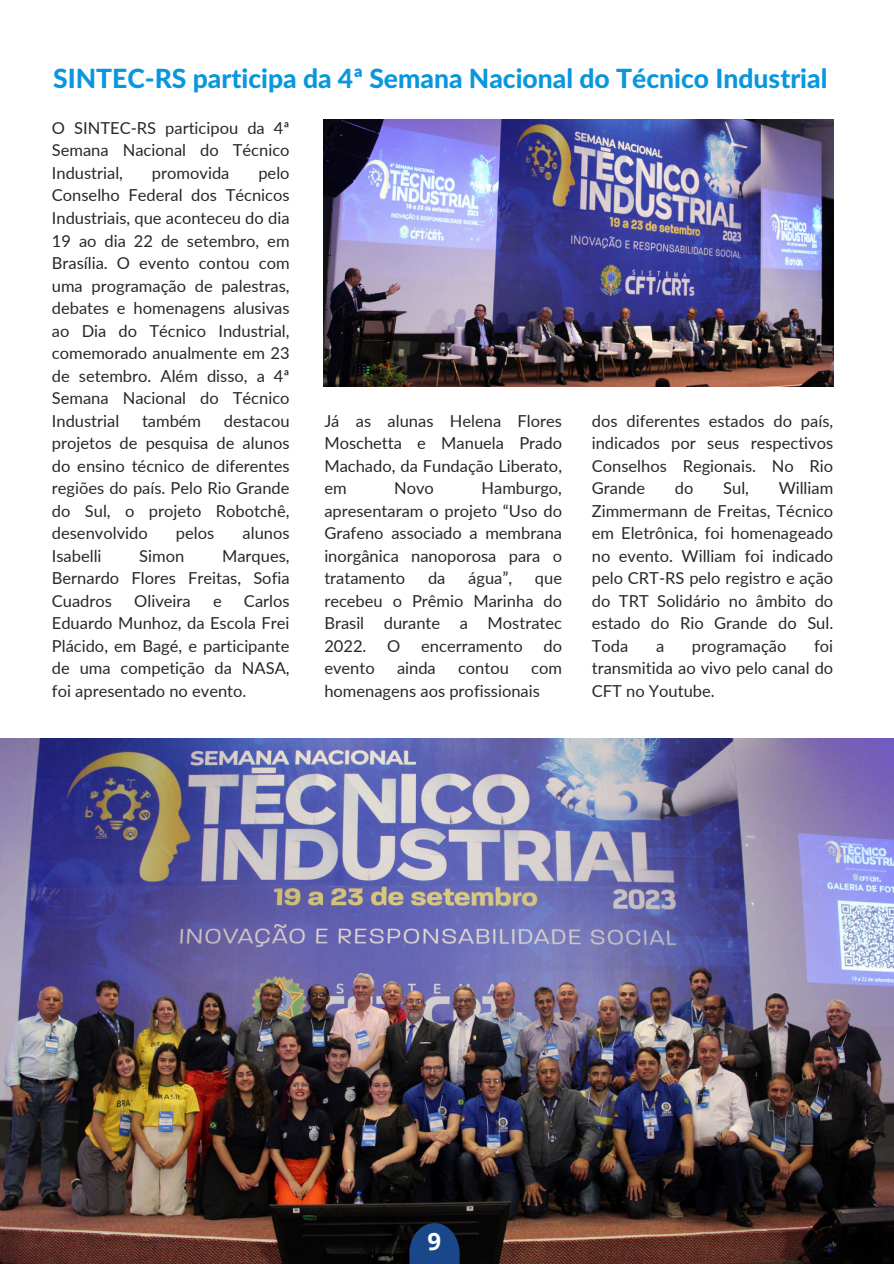
<style>
.page{position:relative;width:894px;height:1264px;background:#fff}
.page>*{position:absolute;margin:0;border:0;box-sizing:border-box;transform-origin:0 0}
.t1{font:800 26.4px "Lato Latin";color:#0897df}
.t2{font:700 24px "Open Sans";color:#fff}
.t3{font:16.5px/22.5px "Lato";color:#282828;text-align:justify}
</style>
<div class="page">
<img style="left:0;top:738px;width:893px;height:525px">
<svg style="left:409px;top:1222px;width:50px;height:41px;fill:#1a4789"></svg>
<img style="left:324px;top:120px;width:509px;height:266px">
<p class="t1" style="left:53px;top:67px;width:775px">SINTEC-RS participa da 4ª Semana Nacional do Técnico Industrial</p>
<p class="t3" style="left:52px;top:116px;width:239px">O SINTEC-RS participou da 4ª Semana Nacional do Técnico Industrial,</p>
<p class="t3" style="left:52px;top:161px;width:239px;text-indent:206px">pelo Conselho Federal dos Técnicos Industriais, que aconteceu do dia 19 ao dia 22 de setembro, em Brasília. O evento contou com uma programação de palestras, debates e homenagens alusivas ao Dia do Técnico Industrial, comemorado anualmente em 23 de setembro. Além disso, a 4ª Semana Nacional do Técnico Industrial</p>
<p class="t3" style="left:152px;top:161px;width:79px">promovida</p>
<p class="t3" style="left:52px;top:409px;width:239px;text-indent:172px">destacou projetos de pesquisa de alunos do ensino técnico de diferentes regiões do país. Pelo Rio Grande do Sul, o projeto Robotchê, desenvolvido</p>
<p class="t3" style="left:142px;top:409px;width:61px">também</p>
<p class="t3" style="left:324px;top:409px;width:239px">Já as alunas Helena Flores Moschetta e Manuela Prado Machado, da Fundação Liberato, em</p>
<p class="t3" style="left:591px;top:409px;width:243px">dos diferentes estados do país, indicados por seus respectivos Conselhos Regionais. No Rio Grande</p>
<p class="t3" style="left:324px;top:476px;width:239px;text-indent:157px">Hamburgo, apresentaram o projeto “Uso do Grafeno associado a membrana inorgânica nanoporosa para o tratamento</p>
<p class="t3" style="left:591px;top:476px;width:243px;text-indent:187px">William Zimmermann de Freitas, Técnico em Eletrônica, foi homenageado no evento. William foi indicado pelo CRT-RS pelo registro e ação do TRT Solidário no âmbito do estado do Rio Grande do Sul.<br>Toda</p>
<p class="t3" style="left:674px;top:476px;width:20px">do</p>
<p class="t3" style="left:723px;top:476px;width:27px">Sul,</p>
<p class="t3" style="left:394px;top:476px;width:41px">Novo</p>
<p class="t3" style="left:176px;top:521px;width:40px">pelos</p>
<p class="t3" style="left:242px;top:521px;width:48px">alunos</p>
<p class="t3" style="left:52px;top:544px;width:51px">Isabelli</p>
<p class="t3" style="left:139px;top:544px;width:47px">Simon</p>
<p class="t3" style="left:52px;top:544px;width:239px;text-indent:170px">Marques, Bernardo Flores Freitas, Sofia Cuadros</p>
<p class="t3" style="left:428px;top:566px;width:19px">da</p>
<p class="t3" style="left:468px;top:566px;width:45px">água”,</p>
<p class="t3" style="left:324px;top:566px;width:239px;text-indent:210px">que recebeu o Prêmio Marinha do Brasil durante a Mostratec 2022.</p>
<p class="t3" style="left:52px;top:589px;width:239px;text-indent:192px">Carlos Eduardo Munhoz, da Escola Frei Plácido, em Bagé, e participante de uma competição da NASA, foi apresentado no evento.</p>
<p class="t3" style="left:134px;top:589px;width:58px">Oliveira</p>
<p class="t3" style="left:213px;top:589px;width:10px">e</p>
<p class="t3" style="left:387px;top:634px;width:15px">O</p>
<p class="t3" style="left:421px;top:634px;width:103px">encerramento</p>
<p class="t3" style="left:543px;top:634px;width:20px">do</p>
<p class="t3" style="left:591px;top:634px;width:243px;text-indent:222px">foi transmitida ao vivo pelo canal do CFT no Youtube.</p>
<p class="t3" style="left:655px;top:634px;width:10px">a</p>
<p class="t3" style="left:691px;top:634px;width:96px">programação</p>
<p class="t3" style="left:324px;top:656px;width:52px">evento</p>
<p class="t3" style="left:397px;top:656px;width:40px">ainda</p>
<p class="t3" style="left:458px;top:656px;width:52px">contou</p>
<p class="t3" style="left:324px;top:656px;width:239px;text-indent:207px">com homenagens aos profissionais</p>
<p class="t2" style="left:427px;top:1224px;width:15px">9</p>
</div>
